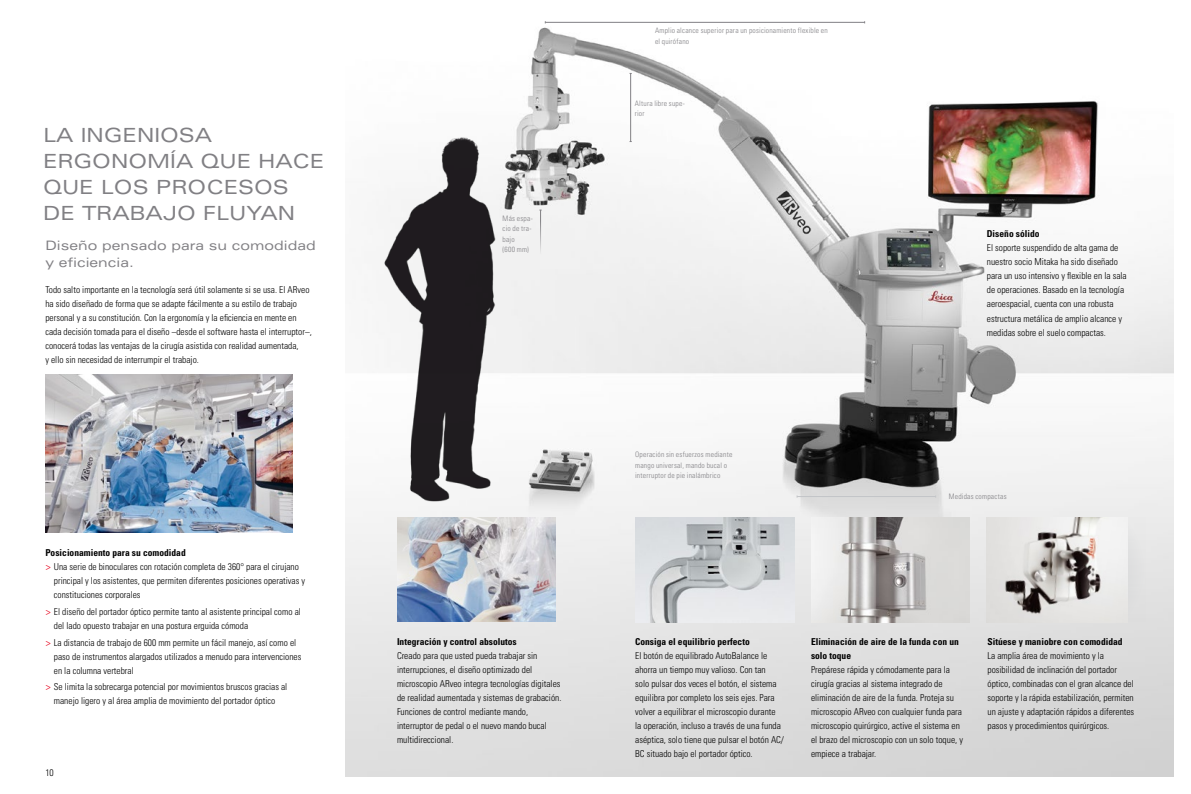
<style>
.page{position:relative;width:1191px;height:794px;background:#fff}
.page>*{position:absolute;margin:0;border:0;box-sizing:border-box;transform-origin:0 0}
.t1{font:expanded 19.5px/26px "Univers LT Std";color:#818084}
.t2{font:expanded 13px/17px "Univers LT Std";color:#818084}
.t3{font:300 condensed 9.5px/14px "Univers LT Std";color:#000}
.t4{font:700 condensed 9.5px/14px "Univers LT Std";color:#000}
.t5{font:300 condensed 7.5px/10.5px "Univers LT Std";letter-spacing:.025em;color:#818084}
.s1{font-family:"Myriad Pro";font-weight:400;font-stretch:normal;color:#e6001b}
</style>
<div class="page">
<img style="left:346px;top:21px;width:828px;height:756px">
<img style="left:811px;top:517px;width:158px;height:105px">
<div style="left:986px;top:517px;width:159px;height:104px;background:#e1e1e1"></div>
<img style="left:45px;top:374px;width:247px;height:159px">
<img style="left:635px;top:517px;width:159px;height:105px">
<img style="left:986px;top:517px;width:141px;height:105px">
<hr style="left:797px;top:496px;width:138px;height:1px;background:#c3c5c8">
<hr style="left:630px;top:73px;width:1px;height:68px;background:#818084">
<hr style="left:545px;top:22px;width:319px;height:1px;background:#818084">
<hr style="left:540px;top:210px;width:1px;height:44px;background:#818084">
<img style="left:376px;top:105px;width:146px;height:410px">
<img style="left:398px;top:517px;width:158px;height:104px">
<h1 class="t1" style="left:43px;top:121px;width:282px">LA INGENIOSA<br>ERGONOMÍA QUE HACE<br>QUE LOS PROCESOS<br>DE TRABAJO FLUYAN</h1>
<h2 class="t2" style="left:45px;top:237px;width:272px">Diseño pensado para su comodidad y eficiencia.</h2>
<p class="t3" style="left:45px;top:283px;width:268px">Todo salto importante en la tecnología será útil solamente si se usa. El ARveo ha sido diseñado de forma que se adapte fácilmente a su estilo de trabajo personal y a su constitución. Con la ergonomía y la eficiencia en mente en cada decisión tomada para el diseño –desde el software hasta el interruptor–, conocerá todas las ventajas de la cirugía asistida con realidad aumentada,<br>y ello sin necesidad de interrumpir el trabajo.</p>
<p class="t4" style="left:45px;top:545px;width:142px">Posicionamiento para su comodidad</p>
<p class="t3" style="left:45px;top:559px;width:255px"><span class="s1">&gt;</span> Una serie de binoculares con rotación completa de 360° para el cirujano</p>
<p class="t3" style="left:54px;top:573px;width:253px">principal y los asistentes, que permiten diferentes posiciones operativas y</p>
<p class="t3" style="left:54px;top:587px;width:88px">constituciones corporales</p>
<p class="t3" style="left:54px;top:604px;width:248px;text-indent:-9px"><span class="s1">&gt;</span> El diseño del portador óptico permite tanto al asistente principal como al del lado opuesto trabajar en una postura erguida cómoda</p>
<p class="t3" style="left:54px;top:635px;width:249px;text-indent:-9px"><span class="s1">&gt;</span> La distancia de trabajo de 600 mm permite un fácil manejo, así como el paso de instrumentos alargados utilizados a menudo para intervenciones en la columna vertebral</p>
<p class="t3" style="left:45px;top:680px;width:243px;text-align:center"><span class="s1">&gt;</span> Se limita la sobrecarga potencial por movimientos bruscos gracias al manejo ligero y al área amplia de movimiento del portador óptico</p>
<p class="t3" style="left:45px;top:766px;width:10px">10</p>
<p class="t5" style="left:502px;top:213px;width:32px">Más espa&shy;cio de tra&shy;bajo<br>(600 mm)</p>
<p class="t4" style="left:397px;top:635px;width:121px">Integración y control absolutos</p>
<p class="t3" style="left:397px;top:649px;width:166px">Creado para que usted pueda trabajar sin interrupciones, el diseño optimizado del microscopio ARveo integra tecnologías digitales de realidad aumentada y sistemas de grabación.<br>Funciones de control mediante mando, interruptor de pedal o el nuevo mando bucal multidireccional.</p>
<p class="t5" style="left:655px;top:25px;width:174px">Amplio alcance superior para un posicionamiento flexible en el quirófano</p>
<p class="t5" style="left:635px;top:98px;width:52px">Altura libre supe&shy;rior</p>
<p class="t5" style="left:635px;top:449px;width:99px">Operación sin esfuerzos mediante mango universal, mando bucal o interruptor de pie inalámbrico</p>
<p class="t4" style="left:986px;top:227px;width:54px">Diseño sólido</p>
<p class="t3" style="left:986px;top:241px;width:141px">El soporte suspendido de alta gama de nuestro socio Mitaka ha sido diseñado para un uso intensivo y flexible en la sala de operaciones. Basado en la tecnología aeroespacial, cuenta con una robusta estructura metálica de amplio alcance y medidas sobre el suelo compactas.</p>
<p class="t5" style="left:948px;top:491px;width:59px">Medidas compactas</p>
<p class="t4" style="left:635px;top:635px;width:116px">Consiga el equilibrio perfecto</p>
<p class="t3" style="left:635px;top:649px;width:150px">El botón de equilibrado AutoBalance le ahorra un tiempo muy valioso. Con tan<br>solo pulsar dos veces el botón, el sistema equilibra por completo los seis ejes. Para volver a equilibrar el microscopio durante la operación, incluso a través de una funda aséptica, solo tiene que pulsar el botón AC/ BC situado bajo el portador óptico.</p>
<p class="t4" style="left:811px;top:634px;width:149px">Eliminación de aire de la funda con un solo toque</p>
<p class="t3" style="left:811px;top:662px;width:153px">Prepárese rápida y cómodamente para la cirugía gracias al sistema integrado de eliminación de aire de la funda. Proteja su microscopio ARveo con cualquier funda para microscopio quirúrgico, active el sistema en el brazo del microscopio con un solo toque, y empiece a trabajar.</p>
<p class="t4" style="left:987px;top:634px;width:137px">Sitúese y maniobre con comodidad</p>
<p class="t3" style="left:987px;top:648px;width:148px">La amplia área de movimiento y la posibilidad de inclinación del portador óptico, combinadas con el gran alcance del soporte y la rápida estabilización, permiten un ajuste y adaptación rápidos a diferentes pasos y procedimientos quirúrgicos.</p>
</div>
